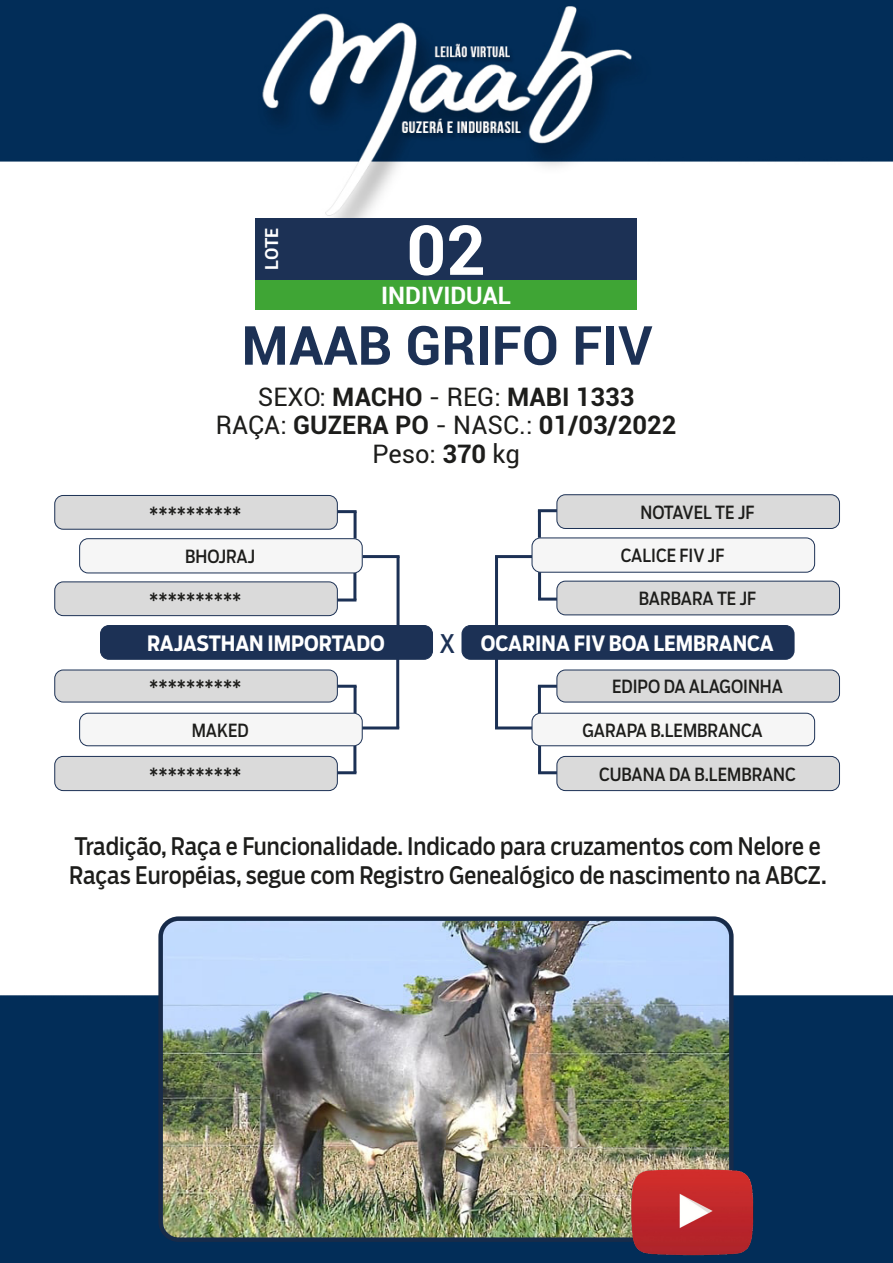
<style>
.page{position:relative;width:893px;height:1263px;background:#fff}
.page>*{position:absolute;margin:0;border:0;box-sizing:border-box;transform-origin:0 0}
.t1{font:700 69px "Roboto";color:#fff}
.t2{font:700 54px "Roboto";color:#1c3155}
.t3{font:700 25.5px "Roboto";color:#1d1d1b}
.t4{font:25.5px "Roboto";letter-spacing:-.005em;color:#1d1d1b}
.t5{font:25.5px "Boomer Cond";color:#1c3155}
.t6{font:24px/28.8px "Boomer Cond";color:#1d1d1b}
.t7{font:700 24px "Roboto";color:#fff}
.t8{font:700 21px "Boomer Cond";color:#fff}
.t9{font:18px "Boomer Cond";color:#1d1d1b}
.t10{font:700 18px "Roboto";color:#fff}
.s1{font-weight:400}
.s2{font-weight:700}
</style>
<div class="page">
<img style="left:0;top:0;width:893px;height:1263px">
<hr style="left:495px;top:556px;width:3px;height:70px;background:#1c3155">
<hr style="left:495px;top:555px;width:37px;height:3px;background:#1c3155">
<hr style="left:397px;top:556px;width:3px;height:70px;background:#1c3155">
<hr style="left:363px;top:555px;width:37px;height:3px;background:#1c3155">
<hr style="left:354px;top:686px;width:3px;height:27px;background:#1c3155">
<hr style="left:337px;top:685px;width:20px;height:3px;background:#1c3155">
<hr style="left:353px;top:746px;width:3px;height:27px;background:#1c3155">
<hr style="left:337px;top:771px;width:19px;height:3px;background:#1c3155">
<hr style="left:538px;top:686px;width:3px;height:27px;background:#1c3155">
<hr style="left:538px;top:685px;width:19px;height:3px;background:#1c3155">
<hr style="left:538px;top:746px;width:3px;height:27px;background:#1c3155">
<hr style="left:538px;top:771px;width:19px;height:3px;background:#1c3155">
<hr style="left:538px;top:510px;width:3px;height:28px;background:#1c3155">
<hr style="left:538px;top:509px;width:19px;height:3px;background:#1c3155">
<hr style="left:538px;top:572px;width:3px;height:27px;background:#1c3155">
<hr style="left:538px;top:598px;width:19px;height:3px;background:#1c3155">
<hr style="left:353px;top:573px;width:3px;height:27px;background:#1c3155">
<hr style="left:337px;top:598px;width:19px;height:3px;background:#1c3155">
<hr style="left:354px;top:511px;width:3px;height:28px;background:#1c3155">
<hr style="left:337px;top:510px;width:20px;height:3px;background:#1c3155">
<div style="left:557px;top:581px;width:282px;height:34px;background:#dadada;border-radius:9px"></div>
<div style="left:556px;top:581px;width:284px;height:34px;border:1px solid #1c3155;border-radius:9px"></div>
<div style="left:55px;top:582px;width:282px;height:34px;background:#dadada;border-radius:9px"></div>
<div style="left:54px;top:581px;width:284px;height:35px;border:1px solid #1c3155;border-radius:9px"></div>
<div style="left:55px;top:756px;width:282px;height:34px;background:#dadada;border-radius:9px"></div>
<div style="left:54px;top:756px;width:284px;height:35px;border:1px solid #1c3155;border-radius:9px"></div>
<div style="left:557px;top:756px;width:282px;height:34px;background:#dadada;border-radius:9px"></div>
<div style="left:556px;top:756px;width:284px;height:35px;border:1px solid #1c3155;border-radius:9px"></div>
<div style="left:532px;top:538px;width:283px;height:34px;background:#f6f6f6;border-radius:9px"></div>
<div style="left:532px;top:537px;width:283px;height:36px;border:1px solid #1c3155;border-radius:9px"></div>
<div style="left:80px;top:539px;width:282px;height:34px;background:#f6f6f6;border-radius:9px"></div>
<div style="left:79px;top:538px;width:284px;height:35px;border:1px solid #1c3155;border-radius:9px"></div>
<div style="left:80px;top:713px;width:282px;height:33px;background:#f6f6f6;border-radius:9px"></div>
<div style="left:79px;top:713px;width:284px;height:33px;border:1px solid #1c3155;border-radius:9px"></div>
<div style="left:532px;top:713px;width:283px;height:33px;background:#f6f6f6;border-radius:9px"></div>
<div style="left:532px;top:713px;width:283px;height:33px;border:1px solid #1c3155;border-radius:9px"></div>
<div style="left:557px;top:495px;width:282px;height:33px;background:#dadada;border-radius:9px"></div>
<div style="left:556px;top:494px;width:284px;height:35px;border:1px solid #1c3155;border-radius:9px"></div>
<div style="left:55px;top:495px;width:282px;height:34px;background:#dadada;border-radius:9px"></div>
<div style="left:54px;top:495px;width:284px;height:35px;border:1px solid #1c3155;border-radius:9px"></div>
<div style="left:55px;top:670px;width:282px;height:32px;background:#dadada;border-radius:9px"></div>
<div style="left:54px;top:670px;width:284px;height:32px;border:1px solid #1c3155;border-radius:9px"></div>
<div style="left:557px;top:670px;width:282px;height:32px;background:#dadada;border-radius:9px"></div>
<div style="left:556px;top:670px;width:284px;height:32px;border:1px solid #1c3155;border-radius:9px"></div>
<div style="left:433px;top:625px;width:28px;height:34px;background:#fff"></div>
<div style="left:100px;top:625px;width:332px;height:34px;background:#1c3155;border-radius:9px"></div>
<div style="left:100px;top:625px;width:333px;height:35px;border:1px solid #1c3155;border-radius:9px"></div>
<div style="left:462px;top:625px;width:332px;height:34px;background:#1c3155;border-radius:9px"></div>
<div style="left:462px;top:625px;width:332px;height:35px;border:1px solid #1c3155;border-radius:9px"></div>
<hr style="left:396px;top:659px;width:3px;height:69px;background:#1c3155">
<hr style="left:362px;top:726px;width:37px;height:3px;background:#1c3155">
<hr style="left:495px;top:659px;width:3px;height:69px;background:#1c3155">
<hr style="left:495px;top:726px;width:37px;height:3px;background:#1c3155">
<img style="left:161px;top:919px;width:570px;height:321px">
<div style="left:158px;top:916px;width:576px;height:326px;border:4px solid #172b4a;border-radius:18px"></div>
<img style="left:629px;top:1167px;width:127px;height:89px">
<div style="left:256px;top:280px;width:381px;height:30px;background:#3fa535"></div>
<div style="left:255px;top:218px;width:382px;height:62px;background:#1c3155"></div>
<p class="t10" style="left:259px;top:270px;width:44px;rotate:-90deg">LOTE</p>
<p class="t1" style="left:406px;top:202px;width:81px">02</p>
<p class="t7" style="left:381px;top:278px;width:131px">INDIVIDUAL</p>
<p class="t2" style="left:241px;top:307px;width:412px">MAAB GRIFO FIV</p>
<p class="t3" style="left:258px;top:379px;width:378px"><span class="s1">SEXO:</span> MACHO <span class="s1">- REG:</span> MABI 1333</p>
<p class="t3" style="left:216px;top:407px;width:462px"><span class="s1">RAÇA:</span> GUZERA PO <span class="s1">- NASC.:</span> 01/03/2022</p>
<p class="t4" style="left:372px;top:436px;width:149px">Peso: <span class="s2">370</span> kg</p>
<p class="t9" style="left:149px;top:502px;width:94px">**********</p>
<p class="t9" style="left:641px;top:502px;width:115px">NOTAVEL TE JF</p>
<p class="t9" style="left:185px;top:546px;width:72px">BHOJRAJ</p>
<p class="t9" style="left:621px;top:545px;width:105px">CALICE FIV JF</p>
<p class="t9" style="left:149px;top:589px;width:94px">**********</p>
<p class="t9" style="left:639px;top:588px;width:119px">BARBARA TE JF</p>
<p class="t8" style="left:147px;top:630px;width:239px">RAJASTHAN IMPORTADO</p>
<p class="t5" style="left:439px;top:628px;width:17px">X</p>
<p class="t8" style="left:481px;top:630px;width:294px">OCARINA FIV BOA LEMBRANCA</p>
<p class="t9" style="left:149px;top:676px;width:94px">**********</p>
<p class="t9" style="left:612px;top:676px;width:172px">EDIPO DA ALAGOINHA</p>
<p class="t9" style="left:192px;top:719px;width:59px">MAKED</p>
<p class="t9" style="left:583px;top:719px;width:182px">GARAPA B.LEMBRANCA</p>
<p class="t9" style="left:149px;top:763px;width:94px">**********</p>
<p class="t9" style="left:599px;top:763px;width:198px">CUBANA DA B.LEMBRANC</p>
<p class="t6" style="left:69px;top:832px;width:759px">Tradição, Raça e Funcionalidade. Indicado para cruzamentos com Nelore e<br>Raças Européias, segue com Registro Genealógico de nascimento na ABCZ.</p>
</div>
